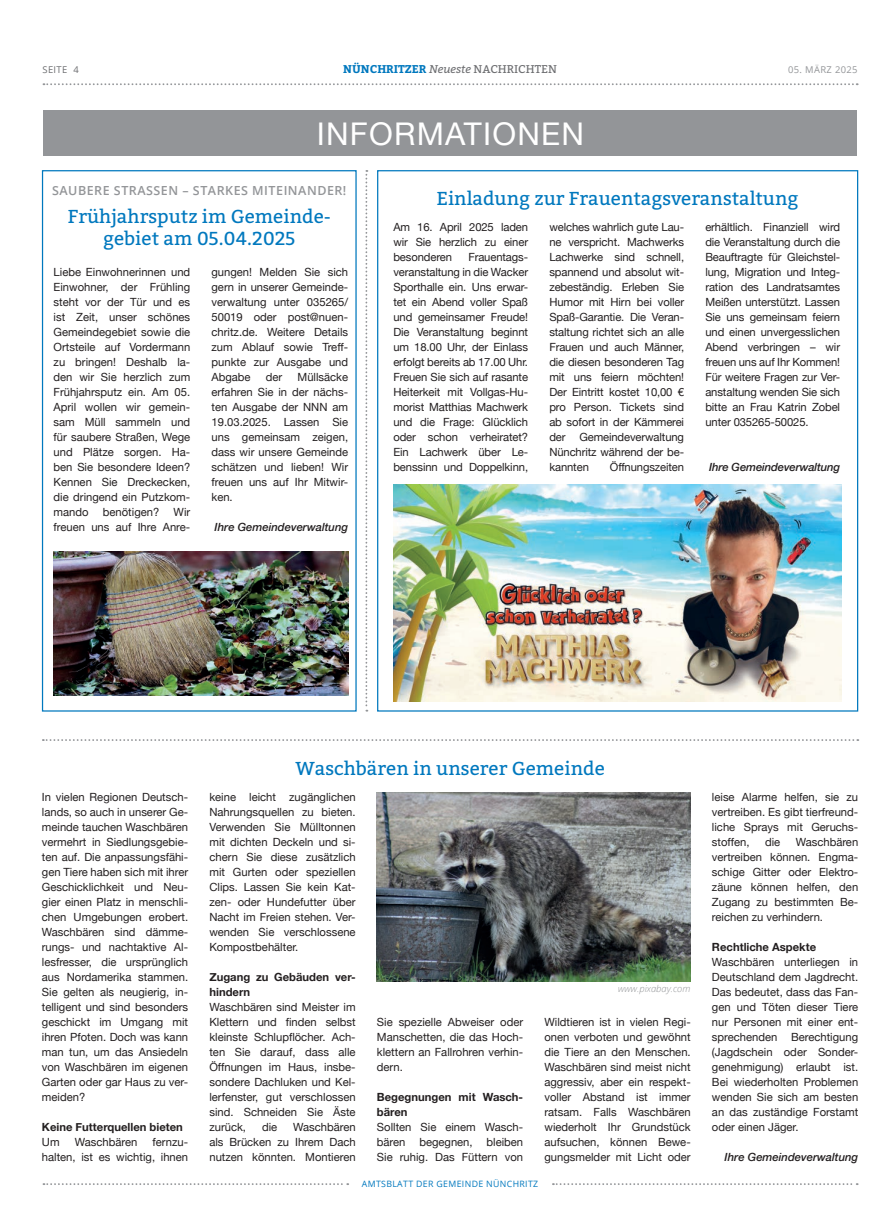
<style>
.page{position:relative;width:886px;height:1223px;background:#fff}
.page>*{position:absolute;margin:0;border:0;box-sizing:border-box;transform-origin:0 0}
.t1{font:31.25px "Helvetica Neue";letter-spacing:.04em;color:#fff}
.t2{font:18.75px/22.5px "Bitter";color:#0078be;text-align:center}
.t3{font:600 12.5px "Open Sans";letter-spacing:.04em;color:#939598}
.t4{font:11.25px/15px "Helvetica Neue";color:#231f20;text-align:justify}
.t5{font:700 11.25px/15px "Helvetica Neue";color:#231f20}
.t6{font:italic 500 11.25px "Helvetica Neue";color:#231f20}
.t7{font:700 11.25px "Bitter";color:#0078be}
.t8{font:italic 300 9.38px "Open Sans";color:#939598}
.t9{font:9.38px "Open Sans";letter-spacing:.04em;color:#939598}
.t10{font:9.38px "Open Sans";letter-spacing:.04em;color:#6c6d70}
.t11{font:8.75px "Open Sans";letter-spacing:.04em;color:#0078be}
.s1{font-weight:400;font-style:italic;color:#6c6d70}
.s2{font-weight:400;color:#6c6d70}
</style>
<div class="page">
<svg style="left:43px;top:83px;width:815px;height:2px"></svg>
<svg style="left:43px;top:1183px;width:305px;height:2px"></svg>
<svg style="left:553px;top:1183px;width:305px;height:2px"></svg>
<div style="left:43px;top:111px;width:813px;height:45px;background:#939598"></div>
<svg style="left:365px;top:170px;width:2px;height:541px"></svg>
<svg style="left:43px;top:739px;width:815px;height:2px"></svg>
<img style="left:393px;top:485px;width:449px;height:216px">
<img style="left:53px;top:551px;width:295px;height:145px">
<img style="left:377px;top:792px;width:314px;height:189px">
<p class="t10" style="left:43px;top:63px;width:38px">SEITE 4</p>
<p class="t7" style="left:343px;top:61px;width:215px">NÜNCHRITZER <span class="s1">Neueste</span> <span class="s2">NACHRICHTEN</span></p>
<p class="t9" style="left:788px;top:63px;width:71px">05. MÄRZ 2025</p>
<h1 class="t1" style="left:317px;top:111px;width:269px">INFORMATIONEN</h1>
<p class="t3" style="left:52px;top:182px;width:296px">SAUBERE STRASSEN – STARKES MITEINANDER!</p>
<h2 class="t2" style="left:68px;top:204px;width:265px">Frühjahrsputz im Gemeinde&shy;gebiet am 05.04.2025</h2>
<p class="t4" style="left:54px;top:265px;width:138px">Liebe Einwohnerinnen und Einwohner, der Frühling steht vor der Tür und es ist Zeit, unser schönes Gemeindegebiet sowie die Ortsteile auf Vordermann zu bringen! Deshalb la&shy;den wir Sie herzlich zum Frühjahrsputz ein. Am 05.<br>April wollen wir gemein&shy;sam Müll sammeln und für saubere Straßen, Wege und Plätze sorgen. Ha&shy;ben Sie besondere Ideen?<br>Kennen Sie Dreckecken, die dringend ein Putzkom&shy;mando</p>
<p class="t4" style="left:211px;top:265px;width:138px">gungen! Melden Sie sich gern in unserer Gemeinde&shy;verwaltung unter 035265/ 50019 oder post@nuen&shy;chritz.de. Weitere Details zum Ablauf sowie Treff&shy;punkte zur Ausgabe und Abgabe</p>
<p class="t4" style="left:211px;top:370px;width:138px;text-indent:86px">Müllsäcke erfahren Sie in der nächs&shy;ten Ausgabe der NNN am 19.03.2025. Lassen Sie uns gemeinsam zeigen, dass wir unsere Gemeinde schätzen und lieben! Wir freuen uns auf Ihr Mitwir&shy;ken.</p>
<p class="t6" style="left:215px;top:517px;width:135px">Ihre Gemeindeverwaltung</p>
<p class="t4" style="left:266px;top:370px;width:18px">der</p>
<p class="t4" style="left:103px;top:505px;width:58px">benötigen?</p>
<p class="t4" style="left:54px;top:505px;width:138px;text-align:right">Wir<br>freuen uns auf Ihre Anre-</p>
<h2 class="t2" style="left:436px;top:187px;width:364px">Einladung zur Frauentagsveranstaltung</h2>
<p class="t4" style="left:393px;top:220px;width:136px">Am 16. April 2025 laden wir Sie herzlich zu einer besonderen</p>
<p class="t4" style="left:705px;top:220px;width:136px">erhältlich. Finanziell wird die Veranstaltung durch die Beauftragte für Gleichstel&shy;lung, Migration und Integ&shy;ration des Landratsamtes Meißen unterstützt. Lassen Sie uns gemeinsam feiern und einen unvergesslichen Abend verbringen – wir freuen uns auf Ihr Kommen!<br>Für weitere Fragen zur Ver&shy;anstaltung wenden Sie sich bitte an Frau Katrin Zobel unter 035265-50025.</p>
<p class="t6" style="left:709px;top:457px;width:133px">Ihre Gemeindeverwaltung</p>
<p class="t4" style="left:549px;top:220px;width:136px">welches wahrlich gute Lau&shy;ne verspricht. Machwerks Lachwerke sind schnell, spannend und absolut wit&shy;zebeständig. Erleben Sie Humor mit Hirn bei voller Spaß-Garantie. Die Veran&shy;staltung richtet sich an alle Frauen und auch Männer, die diesen besonderen Tag mit uns feiern möchten!<br>Der Eintritt kostet 10,00 € pro Person. Tickets sind ab sofort in der Kämmerei der Gemeindeverwaltung Nünchritz während der be&shy;kannten</p>
<p class="t4" style="left:393px;top:250px;width:136px;text-indent:75px">Frauentags&shy;veranstaltung in die Wacker Sporthalle ein. Uns erwar&shy;tet ein Abend voller Spaß und gemeinsamer Freude!<br>Die Veranstaltung beginnt um 18.00 Uhr, der Einlass erfolgt bereits ab 17.00 Uhr.<br>Freuen Sie sich auf rasante Heiterkeit mit Vollgas-Hu&shy;morist Matthias Machwerk und die Frage: Glücklich oder schon verheiratet?<br>Ein Lachwerk über Le&shy;benssinn und Doppelkinn,</p>
<p class="t4" style="left:610px;top:460px;width:76px">Öffnungszeiten</p>
<p class="t4" style="left:42px;top:790px;width:148px">In vielen Regionen Deutsch&shy;lands, so auch in unserer Ge&shy;meinde tauchen Waschbären vermehrt in Siedlungsgebie&shy;ten auf. Die anpassungsfähi&shy;gen Tiere haben sich mit ihrer Geschicklichkeit und Neu&shy;gier einen Platz in menschli&shy;chen Umgebungen erobert.<br>Waschbären sind dämme&shy;rungs- und nachtaktive Al&shy;lesfresser, die ursprünglich aus Nordamerika stammen.<br>Sie gelten als neugierig, in&shy;telligent und sind besonders geschickt im Umgang mit ihren Pfoten. Doch was kann man tun, um das Ansiedeln von Waschbären im eigenen Garten oder gar Haus zu ver&shy;meiden?</p>
<p class="t5" style="left:42px;top:1119px;width:143px">Keine Futterquellen bieten</p>
<p class="t4" style="left:42px;top:1135px;width:19px">Um</p>
<p class="t4" style="left:75px;top:1135px;width:64px">Waschbären</p>
<p class="t4" style="left:42px;top:1135px;width:148px;text-align:right">fernzu-<br>halten, ist es wichtig, ihnen</p>
<h2 class="t2" style="left:295px;top:757px;width:311px">Waschbären in unserer Gemeinde</h2>
<p class="t4" style="left:209px;top:790px;width:148px">keine leicht zugänglichen Nahrungsquellen zu bieten.<br>Verwenden Sie Mülltonnen mit dichten Deckeln und si&shy;chern Sie diese zusätzlich mit Gurten oder speziellen Clips. Lassen Sie kein Kat&shy;zen- oder Hundefutter über Nacht im Freien stehen. Ver&shy;wenden Sie verschlossene Kompostbehälter.</p>
<p class="t5" style="left:209px;top:969px;width:148px">Zugang zu Gebäuden ver&shy;hindern</p>
<p class="t4" style="left:209px;top:1000px;width:148px">Waschbären sind Meister im Klettern und finden selbst kleinste Schlupflöcher. Ach&shy;ten Sie darauf, dass alle Öffnungen im Haus, insbe&shy;sondere Dachluken und Kel&shy;lerfenster, gut verschlossen sind. Schneiden Sie Äste zurück,</p>
<p class="t4" style="left:209px;top:1120px;width:148px;text-indent:84px">Waschbären als Brücken zu Ihrem Dach nutzen könnten. Montieren</p>
<p class="t4" style="left:262px;top:1120px;width:17px">die</p>
<p class="t4" style="left:377px;top:1015px;width:148px">Sie spezielle Abweiser oder Manschetten, die das Hoch&shy;klettern an Fallrohren verhin&shy;dern.</p>
<p class="t5" style="left:377px;top:1089px;width:148px">Begegnungen mit Wasch&shy;bären</p>
<p class="t4" style="left:377px;top:1120px;width:148px">Sollten Sie einem Wasch&shy;bären begegnen, bleiben Sie ruhig. Das Füttern von</p>
<p class="t8" style="left:618px;top:982px;width:74px">www.pixabay.com</p>
<p class="t4" style="left:544px;top:1015px;width:148px">Wildtieren ist in vielen Regi&shy;onen verboten und gewöhnt die Tiere an den Menschen.<br>Waschbären sind meist nicht aggressiv, aber ein respekt&shy;voller Abstand ist immer ratsam. Falls Waschbären wiederholt Ihr Grundstück aufsuchen, können Bewe&shy;gungsmelder mit Licht oder</p>
<p class="t11" style="left:362px;top:1177px;width:178px">AMTSBLATT DER GEMEINDE NÜNCHRITZ</p>
<p class="t4" style="left:712px;top:790px;width:148px">leise Alarme helfen, sie zu vertreiben. Es gibt tierfreund&shy;liche Sprays mit Geruchs&shy;stoffen,</p>
<p class="t4" style="left:712px;top:835px;width:148px;text-indent:84px">Waschbären vertreiben können. Engma&shy;schige Gitter oder Elektro&shy;zäune können helfen, den Zugang zu bestimmten Be&shy;reichen zu verhindern.</p>
<p class="t5" style="left:712px;top:939px;width:106px">Rechtliche Aspekte</p>
<p class="t4" style="left:712px;top:955px;width:148px">Waschbären unterliegen in Deutschland dem Jagdrecht.<br>Das bedeutet, dass das Fan&shy;gen und Töten dieser Tiere nur Personen mit einer ent&shy;sprechenden Berechtigung (Jagdschein oder Sonder&shy;genehmigung) erlaubt ist.<br>Bei wiederholten Problemen wenden Sie sich am besten an das zuständige Forstamt oder einen Jäger.</p>
<p class="t6" style="left:725px;top:1147px;width:135px">Ihre Gemeindeverwaltung</p>
<p class="t4" style="left:765px;top:835px;width:17px">die</p>
</div>
